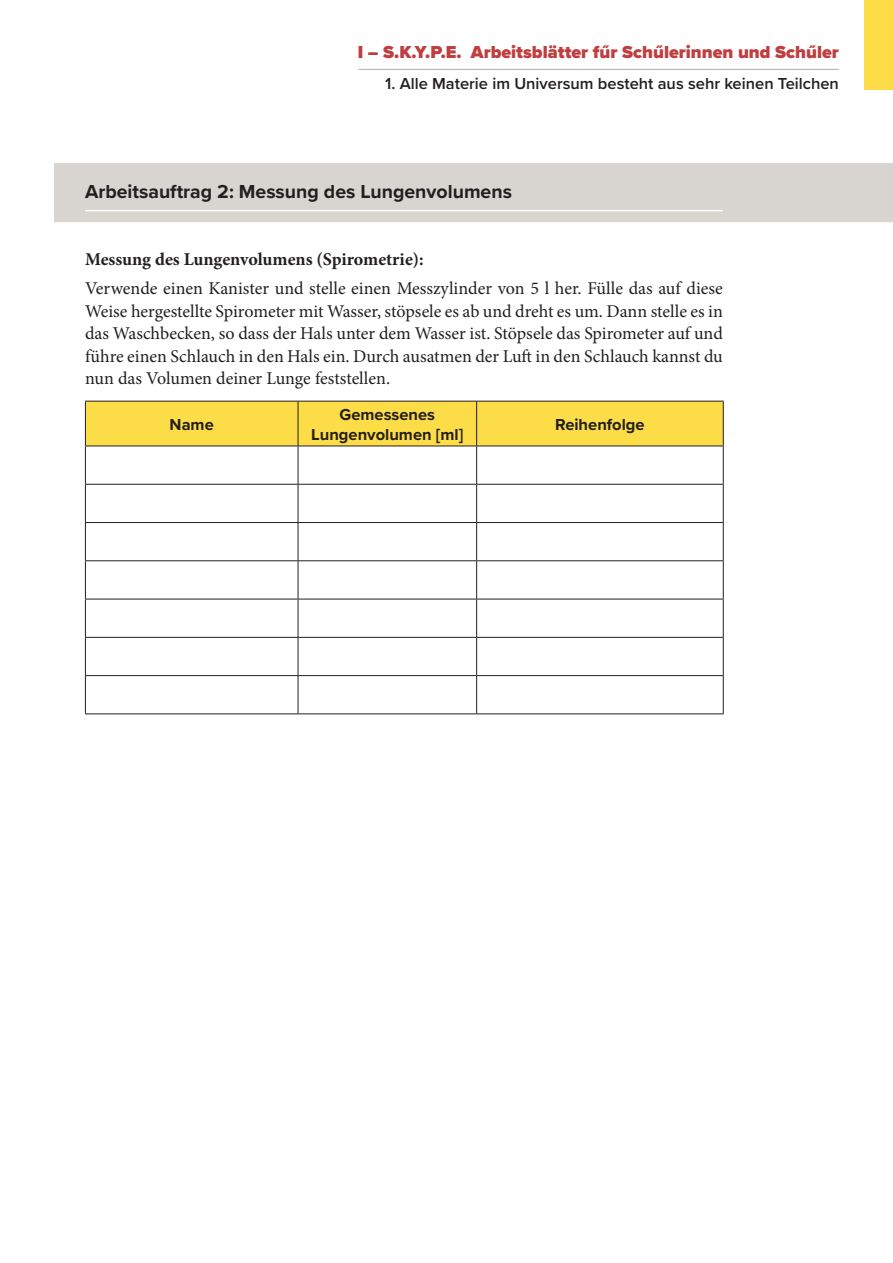
<style>
.page{position:relative;width:893px;height:1263px;background:#fff}
.page>*{position:absolute;margin:0;border:0;box-sizing:border-box;transform-origin:0 0}
.t1{font:700 19.5px "Proxima Nova";color:#231f20}
.t2{font:18px/22.5px "Minion Pro";letter-spacing:-.005em;color:#231f20;text-align:justify}
.t3{font:900 18px "Proxima Nova";color:#c03e3f}
.t4{font:700 18px "Minion Pro";letter-spacing:-.005em;color:#231f20}
.t5{font:600 16.5px "Proxima Nova";color:#231f20}
.t6{font:700 16.5px/19.8px "Proxima Nova";color:#231f20;text-align:center}
</style>
<div class="page">
<hr style="left:358px;top:69px;width:481px;height:1px;background:#b1ada7">
<div style="left:864px;top:0;width:29px;height:89px;background:#fcdd48"></div>
<div style="left:54px;top:163px;width:839px;height:59px;background:#d8d4d0"></div>
<hr style="left:85px;top:210px;width:638px;height:1px;background:#fff">
<div style="left:86px;top:402px;width:637px;height:44px;background:#fcdd48"></div>
<hr style="left:85px;top:401px;width:213px;height:1px;background:#231f20">
<hr style="left:85px;top:401px;width:1px;height:45px;background:#231f20">
<hr style="left:298px;top:401px;width:179px;height:1px;background:#231f20">
<hr style="left:298px;top:401px;width:1px;height:45px;background:#231f20">
<hr style="left:477px;top:401px;width:247px;height:1px;background:#231f20">
<hr style="left:476px;top:401px;width:1px;height:45px;background:#231f20">
<hr style="left:723px;top:401px;width:1px;height:45px;background:#231f20">
<hr style="left:85px;top:446px;width:213px;height:1px;background:#231f20">
<hr style="left:85px;top:446px;width:1px;height:38px;background:#231f20">
<hr style="left:298px;top:446px;width:179px;height:1px;background:#231f20">
<hr style="left:298px;top:446px;width:1px;height:38px;background:#231f20">
<hr style="left:477px;top:446px;width:247px;height:1px;background:#231f20">
<hr style="left:476px;top:446px;width:1px;height:38px;background:#231f20">
<hr style="left:723px;top:446px;width:1px;height:38px;background:#231f20">
<hr style="left:85px;top:484px;width:213px;height:1px;background:#231f20">
<hr style="left:85px;top:485px;width:1px;height:37px;background:#231f20">
<hr style="left:298px;top:484px;width:179px;height:1px;background:#231f20">
<hr style="left:298px;top:485px;width:1px;height:37px;background:#231f20">
<hr style="left:477px;top:484px;width:247px;height:1px;background:#231f20">
<hr style="left:476px;top:485px;width:1px;height:37px;background:#231f20">
<hr style="left:723px;top:485px;width:1px;height:37px;background:#231f20">
<hr style="left:85px;top:522px;width:213px;height:1px;background:#231f20">
<hr style="left:85px;top:523px;width:1px;height:37px;background:#231f20">
<hr style="left:298px;top:522px;width:179px;height:1px;background:#231f20">
<hr style="left:298px;top:523px;width:1px;height:37px;background:#231f20">
<hr style="left:477px;top:522px;width:247px;height:1px;background:#231f20">
<hr style="left:476px;top:523px;width:1px;height:37px;background:#231f20">
<hr style="left:723px;top:523px;width:1px;height:37px;background:#231f20">
<hr style="left:85px;top:560px;width:213px;height:1px;background:#231f20">
<hr style="left:85px;top:561px;width:1px;height:38px;background:#231f20">
<hr style="left:298px;top:560px;width:179px;height:1px;background:#231f20">
<hr style="left:298px;top:561px;width:1px;height:38px;background:#231f20">
<hr style="left:477px;top:560px;width:247px;height:1px;background:#231f20">
<hr style="left:476px;top:561px;width:1px;height:38px;background:#231f20">
<hr style="left:723px;top:561px;width:1px;height:38px;background:#231f20">
<hr style="left:85px;top:599px;width:213px;height:1px;background:#231f20">
<hr style="left:85px;top:599px;width:1px;height:38px;background:#231f20">
<hr style="left:298px;top:599px;width:179px;height:1px;background:#231f20">
<hr style="left:298px;top:599px;width:1px;height:38px;background:#231f20">
<hr style="left:477px;top:599px;width:247px;height:1px;background:#231f20">
<hr style="left:476px;top:599px;width:1px;height:38px;background:#231f20">
<hr style="left:723px;top:599px;width:1px;height:38px;background:#231f20">
<hr style="left:85px;top:637px;width:213px;height:1px;background:#231f20">
<hr style="left:85px;top:638px;width:1px;height:37px;background:#231f20">
<hr style="left:298px;top:637px;width:179px;height:1px;background:#231f20">
<hr style="left:298px;top:638px;width:1px;height:37px;background:#231f20">
<hr style="left:477px;top:637px;width:247px;height:1px;background:#231f20">
<hr style="left:476px;top:638px;width:1px;height:37px;background:#231f20">
<hr style="left:723px;top:638px;width:1px;height:37px;background:#231f20">
<hr style="left:85px;top:675px;width:213px;height:1px;background:#231f20">
<hr style="left:85px;top:676px;width:1px;height:37px;background:#231f20">
<hr style="left:298px;top:675px;width:179px;height:1px;background:#231f20">
<hr style="left:298px;top:676px;width:1px;height:37px;background:#231f20">
<hr style="left:477px;top:675px;width:247px;height:1px;background:#231f20">
<hr style="left:476px;top:676px;width:1px;height:37px;background:#231f20">
<hr style="left:723px;top:676px;width:1px;height:37px;background:#231f20">
<hr style="left:85px;top:713px;width:213px;height:1px;background:#231f20">
<hr style="left:298px;top:713px;width:179px;height:1px;background:#231f20">
<hr style="left:477px;top:713px;width:247px;height:1px;background:#231f20">
<p class="t3" style="left:358px;top:38px;width:483px">I – S.K.Y.P.E. Arbeitsblätter fűr Schűlerinnen und Schűler</p>
<p class="t5" style="left:385px;top:71px;width:455px">1. Alle Materie im Universum besteht aus sehr keinen Teilchen</p>
<p class="t1" style="left:85px;top:177px;width:428px">Arbeitsauftrag 2: Messung des Lungenvolumens</p>
<p class="t4" style="left:85px;top:246px;width:340px">Messung des Lungenvolumens (Spirometrie):</p>
<p class="t2" style="left:85px;top:277px;width:639px">Verwende einen Kanister und stelle einen Messzylinder von 5 l her. Fülle das auf diese Weise hergestellte Spirometer mit Wasser, stöpsele es ab und dreht es um. Dann stelle es in das Waschbecken, so dass der Hals unter dem Wasser ist. Stöpsele das Spirometer auf und führe einen Schlauch in den Hals ein. Durch ausatmen der Luft in den Schlauch kannst du nun das Volumen deiner Lunge feststellen.</p>
<p class="t6" style="left:170px;top:414px;width:46px">Name</p>
<p class="t6" style="left:311px;top:404px;width:154px">Gemessenes<br>Lungenvolumen [ml]</p>
<p class="t6" style="left:555px;top:414px;width:91px">Reihenfolge</p>
</div>
